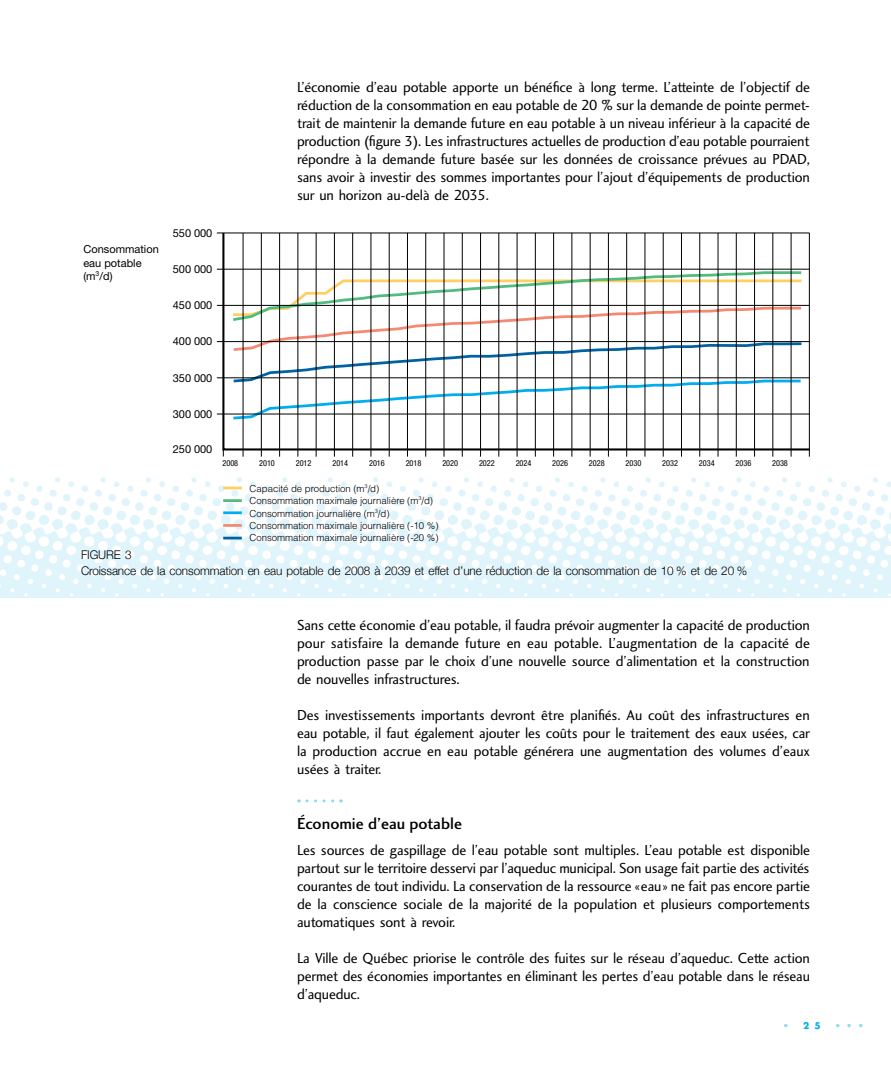
<style>
.page{position:relative;width:891px;height:1080px;background:#fff}
.page>*{position:absolute;margin:0;border:0;box-sizing:border-box;transform-origin:0 0}
.t1{font:16.5px "Charlotte Sans Medium Plain";color:#000}
.t2{font:15px/18px "Charlotte Sans Book Plain";letter-spacing:-.01em;color:#000;text-align:justify}
.t3{font:300 12px/16.5px "Helvetica Neue";letter-spacing:-.01em;color:#000}
.t4{font:11.1px/13.8px "Helvetica Neue";letter-spacing:-.005em;color:#000}
.t5{font:300 9.6px/12.5px "Helvetica";letter-spacing:-.005em;color:#000}
.t6{font:700 9px "Futura";color:#00aeef}
.t7{font:700 9px "Futura";color:#8ed8f8}
.t8{font:condensed 8.25px "Helvetica Neue";letter-spacing:-.005em;color:#000}
.s1{color:#8ed8f8}
</style>
<div class="page">
<svg style="left:307px;top:799px;width:34px;height:3px"></svg>
<svg style="left:0;top:477px;width:891px;height:121px"></svg>
<svg style="left:221px;top:232px;width:589px;height:220px"></svg>
<hr style="left:217px;top:233px;width:593px;height:1px;background:#000">
<hr style="left:217px;top:269px;width:593px;height:1px;background:#000">
<hr style="left:217px;top:305px;width:593px;height:1px;background:#000">
<hr style="left:217px;top:341px;width:593px;height:1px;background:#000">
<hr style="left:217px;top:378px;width:593px;height:1px;background:#000">
<hr style="left:217px;top:414px;width:593px;height:1px;background:#000">
<hr style="left:243px;top:233px;width:1px;height:224px;background:#000">
<hr style="left:261px;top:233px;width:1px;height:224px;background:#000">
<hr style="left:279px;top:233px;width:1px;height:224px;background:#000">
<hr style="left:298px;top:233px;width:1px;height:224px;background:#000">
<hr style="left:316px;top:233px;width:1px;height:224px;background:#000">
<hr style="left:334px;top:233px;width:1px;height:224px;background:#000">
<hr style="left:352px;top:233px;width:1px;height:224px;background:#000">
<hr style="left:371px;top:233px;width:1px;height:224px;background:#000">
<hr style="left:389px;top:233px;width:1px;height:224px;background:#000">
<hr style="left:407px;top:233px;width:1px;height:224px;background:#000">
<hr style="left:425px;top:233px;width:1px;height:224px;background:#000">
<hr style="left:444px;top:233px;width:1px;height:224px;background:#000">
<hr style="left:462px;top:233px;width:1px;height:224px;background:#000">
<hr style="left:480px;top:233px;width:1px;height:224px;background:#000">
<hr style="left:499px;top:233px;width:1px;height:224px;background:#000">
<hr style="left:517px;top:233px;width:1px;height:224px;background:#000">
<hr style="left:535px;top:233px;width:1px;height:224px;background:#000">
<hr style="left:553px;top:233px;width:1px;height:224px;background:#000">
<hr style="left:572px;top:233px;width:1px;height:224px;background:#000">
<hr style="left:590px;top:233px;width:1px;height:224px;background:#000">
<hr style="left:608px;top:233px;width:1px;height:224px;background:#000">
<hr style="left:626px;top:233px;width:1px;height:224px;background:#000">
<hr style="left:645px;top:233px;width:1px;height:224px;background:#000">
<hr style="left:663px;top:233px;width:1px;height:224px;background:#000">
<hr style="left:681px;top:233px;width:1px;height:224px;background:#000">
<hr style="left:700px;top:233px;width:1px;height:224px;background:#000">
<hr style="left:718px;top:233px;width:1px;height:224px;background:#000">
<hr style="left:736px;top:233px;width:1px;height:224px;background:#000">
<hr style="left:754px;top:233px;width:1px;height:224px;background:#000">
<hr style="left:773px;top:233px;width:1px;height:224px;background:#000">
<hr style="left:791px;top:233px;width:1px;height:224px;background:#000">
<hr style="left:809px;top:233px;width:1px;height:224px;background:#000">
<p class="t4" style="left:83px;top:242px;width:77px">Consommation eau potable (m<sup>3</sup>/d)</p>
<p class="t2" style="left:297px;top:78px;width:515px">L’économie d’eau potable apporte un bénéfice à long terme. L’atteinte de l’objectif de réduction de la consommation en eau potable de 20 % sur la demande de pointe permet&shy;trait de maintenir la demande future en eau potable à un niveau inférieur à la capacité de production (figure 3). Les infrastructures actuelles de production d’eau potable pourraient répondre à la demande future basée sur les données de croissance prévues au PDAD, sans avoir à investir des sommes importantes pour l’ajout d’équipements de production sur un horizon au-delà de 2035.</p>
<p class="t4" style="left:173px;top:226px;width:41px">550 000</p>
<p class="t4" style="left:173px;top:262px;width:41px">500 000</p>
<p class="t4" style="left:173px;top:298px;width:41px">450 000</p>
<p class="t4" style="left:173px;top:334px;width:41px">400 000</p>
<p class="t4" style="left:173px;top:371px;width:41px">350 000</p>
<p class="t4" style="left:173px;top:407px;width:41px">300 000</p>
<p class="t4" style="left:173px;top:442px;width:41px">250 000</p>
<p class="t8" style="left:223px;top:458px;width:17px">2008</p>
<p class="t8" style="left:259px;top:458px;width:17px">2010</p>
<p class="t8" style="left:296px;top:458px;width:17px">2012</p>
<p class="t8" style="left:332px;top:458px;width:17px">2014</p>
<p class="t8" style="left:369px;top:458px;width:17px">2016</p>
<p class="t8" style="left:406px;top:458px;width:17px">2018</p>
<p class="t8" style="left:442px;top:458px;width:17px">2020</p>
<p class="t8" style="left:479px;top:458px;width:17px">2022</p>
<p class="t8" style="left:516px;top:458px;width:17px">2024</p>
<p class="t8" style="left:552px;top:458px;width:17px">2026</p>
<p class="t8" style="left:589px;top:458px;width:17px">2028</p>
<p class="t8" style="left:626px;top:458px;width:17px">2030</p>
<p class="t8" style="left:662px;top:458px;width:17px">2032</p>
<p class="t8" style="left:699px;top:458px;width:17px">2034</p>
<p class="t8" style="left:736px;top:458px;width:17px">2036</p>
<p class="t8" style="left:772px;top:458px;width:17px">2038</p>
<p class="t5" style="left:250px;top:482px;width:191px">Capacité de production (m<sup>3</sup>/d)<br>Consommation maximale journalière (m<sup>3</sup>/d)<br>Consommation journalière (m<sup>3</sup>/d)<br>Consommation maximale journalière (-10 %)<br>Consommation maximale journalière (-20 %)</p>
<p class="t3" style="left:81px;top:546px;width:668px">Figure 3<br>Croissance de la consommation en eau potable de 2008 à 2039 et effet d’une réduction de la consommation de 10 % et de 20 %</p>
<p class="t2" style="left:297px;top:616px;width:515px">Sans cette économie d’eau potable, il faudra prévoir augmenter la capacité de production pour satisfaire la demande future en eau potable. L’augmentation de la capacité de production passe par le choix d’une nouvelle source d’alimentation et la construction de nouvelles infrastructures.</p>
<p class="t2" style="left:297px;top:706px;width:515px">Des investissements importants devront être planifiés. Au coût des infrastructures en eau potable, il faut également ajouter les coûts pour le traitement des eaux usées, car la production accrue en eau potable générera une augmentation des volumes d’eaux usées à traiter.</p>
<p class="t1" style="left:297px;top:814px;width:167px">Économie d’eau potable</p>
<p class="t2" style="left:297px;top:841px;width:515px">Les sources de gaspillage de l’eau potable sont multiples. L’eau potable est disponible partout sur le territoire desservi par l’aqueduc municipal. Son usage fait partie des activités courantes de tout individu. La conservation de la ressource «eau» ne fait pas encore partie de la conscience sociale de la majorité de la population et plusieurs comportements automatiques sont à revoir.</p>
<p class="t2" style="left:297px;top:949px;width:515px">La Ville de Québec priorise le contrôle des fuites sur le réseau d’aqueduc. Cette action permet des économies importantes en éliminant les pertes d’eau potable dans le réseau d’aqueduc.</p>
<p class="t6" style="left:783px;top:1019px;width:39px"><span class="s1">•</span> 25</p>
<p class="t7" style="left:835px;top:1019px;width:31px">•••</p>
</div>
